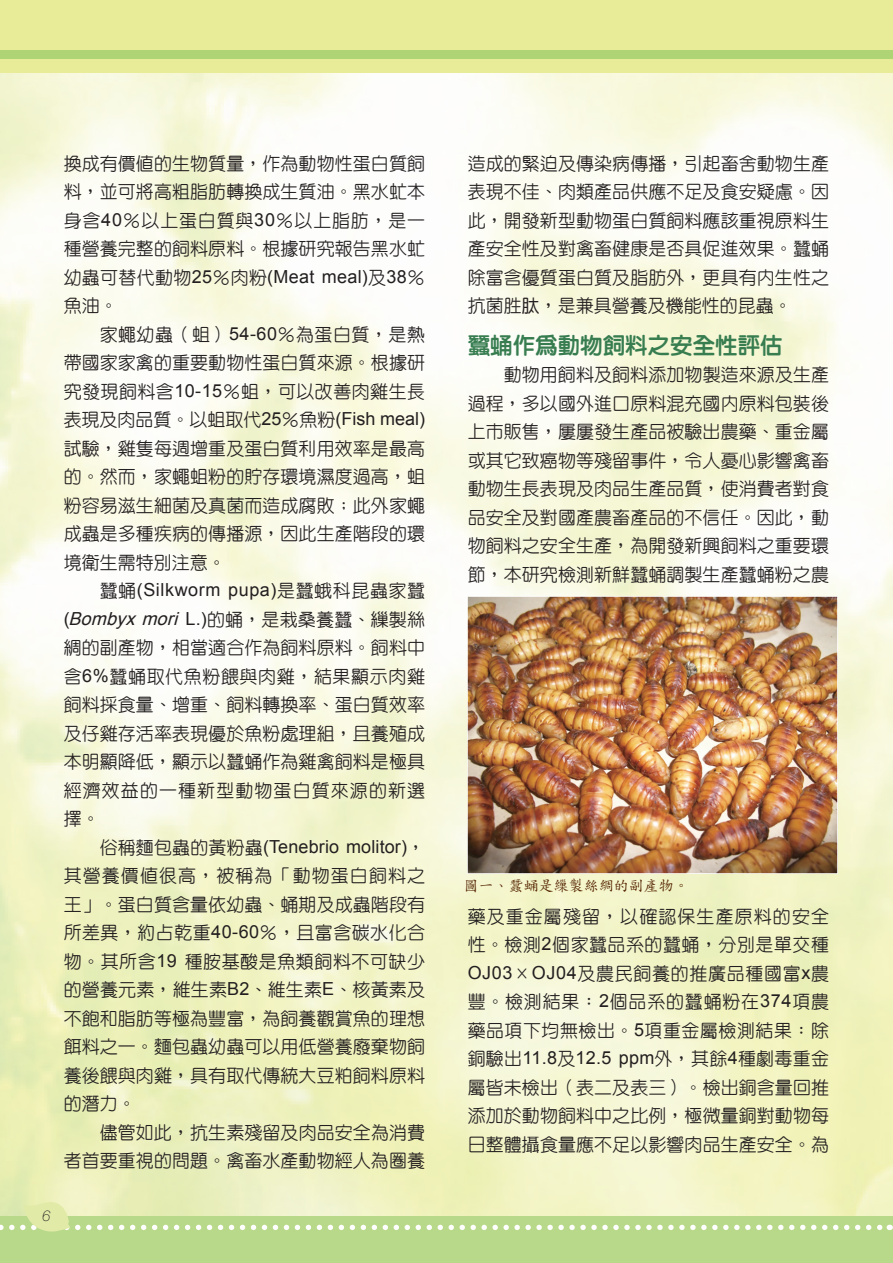
<style>
.page{position:relative;width:893px;height:1263px;background:#fff}
.page>*{position:absolute;margin:0;border:0;box-sizing:border-box;transform-origin:0 0}
.t1{font:22.5px "DF Li Yuan W7 WINP BF";color:#377d50}
.t2{font:500 18px/28.5px "Yen Round";letter-spacing:.005em;color:#231f20;text-align:justify}
.t3{font:18px "Arial";letter-spacing:.015em;color:#231f20}
.t4{font:500 18px "Yen Round";letter-spacing:.025em;color:#231f20}
.t5{font:15px "DF Kai Shu W5 WINP BF";color:#542300}
.t6{font:italic 100 15px "Helvetica Neue LT Std";color:#231f20}
.s1{font-family:"Arial";font-weight:400}
.s2{font-family:"Yen Round";font-weight:500}
.s3{font-family:"Arial";font-weight:400;font-style:italic}
.s4{font-family:"DF Yuan Md HK BF";font-weight:400}
</style>
<div class="page">
<img style="left:468px;top:596px;width:370px;height:278px">
<div style="left:0;top:1216px;width:893px;height:47px;background:#b8d989"></div>
<div style="left:0;top:0;width:893px;height:72px;background:#e8ec99"></div>
<div style="left:0;top:50px;width:893px;height:8px;background:#aed475"></div>
<svg style="left:0;top:1197px;width:893px;height:35px"></svg>
<p class="t2" style="left:64px;top:149px;width:363px">換成有價值的生物質量，作為動物性蛋白質飼料，並可將高粗脂肪轉換成生質油。黑水虻本身含<span class="s1">40</span>％以上蛋白質與<span class="s1">30</span>％以上脂肪，是一種營養完整的飼料原料。根據研究報告黑水虻</p>
<p class="t3" style="left:64px;top:264px;width:363px"><span class="s2">幼蟲可替代動物</span>25<span class="s2">％肉粉</span>(Meat meal)<span class="s2">及</span>38<span class="s2">％</span></p>
<p class="t2" style="left:64px;top:291px;width:55px">魚油。</p>
<p class="t4" style="left:100px;top:325px;width:327px">家蠅幼蟲（蛆）<span class="s1">54-60</span>％為蛋白質，是熱</p>
<p class="t2" style="left:64px;top:348px;width:363px">帶國家家禽的重要動物性蛋白質來源。根據研</p>
<p class="t4" style="left:64px;top:382px;width:363px">究發現飼料含<span class="s1">10-15</span>％蛆，可以改善肉雞生長</p>
<p class="t2" style="left:64px;top:405px;width:363px">表現及肉品質。以蛆取代<span class="s1">25</span>％魚粉<span class="s1">(Fish meal)</span></p>
<p class="t2" style="left:64px;top:434px;width:363px">試驗，雞隻每週增重及蛋白質利用效率是最高</p>
<p class="t2" style="left:64px;top:462px;width:363px">的。然而，家蠅蛆粉的貯存環境濕度過高，蛆</p>
<p class="t2" style="left:64px;top:491px;width:363px">粉容易滋生細菌及真菌而造成腐敗；此外家蠅</p>
<p class="t2" style="left:64px;top:519px;width:363px">成蟲是多種疾病的傳播源，因此生產階段的環</p>
<p class="t2" style="left:64px;top:548px;width:163px">境衛生需特別注意。</p>
<p class="t3" style="left:100px;top:578px;width:327px"><span class="s2">蠶蛹</span>(Silkworm pupa)<span class="s2">是蠶蛾科昆蟲家蠶</span></p>
<p class="t2" style="left:64px;top:605px;width:363px"><span class="s1">(</span><span class="s3">Bombyxmori</span> <span class="s1">L.)</span>的蛹，是栽桑養蠶、繅製絲綢的副產物，相當適合作為飼料原料。飼料中含<span class="s1">6%</span>蠶蛹取代魚粉餵與肉雞，結果顯示肉雞飼料採食量、增重、飼料轉換率、蛋白質效率及仔雞存活率表現優於魚粉處理組，且養殖成本明顯降低，顯示以蠶蛹作為雞禽飼料是極具經濟效益的一種新型動物蛋白質來源的新選擇。</p>
<p class="t3" style="left:100px;top:834px;width:327px"><span class="s2">俗稱麵包蟲的黃粉蟲</span>(Tenebrio molitor)<span class="s2">，</span></p>
<p class="t2" style="left:64px;top:861px;width:363px">其營養價值很高，被稱為「動物蛋白飼料之王」。蛋白質含量依幼蟲、蛹期及成蟲階段有所差異，約占乾重<span class="s1">40-60</span>％，且富含碳水化合物。其所含<span class="s1">19</span> 種胺基酸是魚類飼料不可缺少的營養元素，維生素<span class="s1">B2</span>、維生素<span class="s1">E</span>、核黃素及不飽和脂肪等極為豐富，為飼養觀賞魚的理想餌料之一。麵包蟲幼蟲可以用低營養廢棄物飼養後餵與肉雞，具有取代傳統大豆粕飼料原料的潛力。</p>
<p class="t2" style="left:64px;top:1118px;width:363px;text-align:right">儘管如此，抗生素殘留及肉品安全為消費<br>者首要重視的問題。禽畜水產動物經人為圈養</p>
<p class="t6" style="left:43px;top:1207px;width:10px">6</p>
<p class="t2" style="left:468px;top:149px;width:363px">造成的緊迫及傳染病傳播，引起畜舍動物生產表現不佳、肉類產品供應不足及食安疑慮。因此，開發新型動物蛋白質飼料應該重視原料生產安全性及對禽畜健康是否具促進效果。蠶蛹除富含優質蛋白質及脂肪外，更具有內生性之抗菌胜<span class="s4">肽</span>，是兼具營養及機能性的昆蟲。</p>
<p class="t1" style="left:468px;top:334px;width:316px">蠶蛹作為動物飼料之安全性評估</p>
<p class="t2" style="left:468px;top:360px;width:363px;text-indent:36px">動物用飼料及飼料添加物製造來源及生產過程，多以國外進口原料混充國內原料包裝後上市販售，屢屢發生產品被驗出農藥、重金屬或其它致癌物等殘留事件，令人憂心影響禽畜動物生長表現及肉品生產品質，使消費者對食品安全及對國產農畜產品的不信任。因此，動物飼料之安全生產，為開發新興飼料之重要環節，本研究檢測新鮮蠶蛹調製生產蠶蛹粉之農</p>
<p class="t5" style="left:464px;top:878px;width:226px">圖一、蠶蛹是繅製絲綢的副產物。</p>
<p class="t2" style="left:468px;top:902px;width:363px">藥及重金屬殘留，以確認保生產原料的安全性。檢測<span class="s1">2</span>個家蠶品系的蠶蛹，分別是單交種<span class="s1">OJ03</span>×<span class="s1">OJ04</span>及農民飼養的推廣品種國富<span class="s1">x</span>農豐。檢測結果：<span class="s1">2</span>個品系的蠶蛹粉在<span class="s1">374</span>項農藥品項下均無檢出。<span class="s1">5</span>項重金屬檢測結果：除銅驗出<span class="s1">11.8</span>及<span class="s1">12.5 ppm</span>外，其餘<span class="s1">4</span>種劇毒重金屬皆未檢出（表二及表三）。檢出銅含量回推添加於動物飼料中之比例，極微量銅對動物每日整體攝食量應不足以影響肉品生產安全。為</p>
</div>
